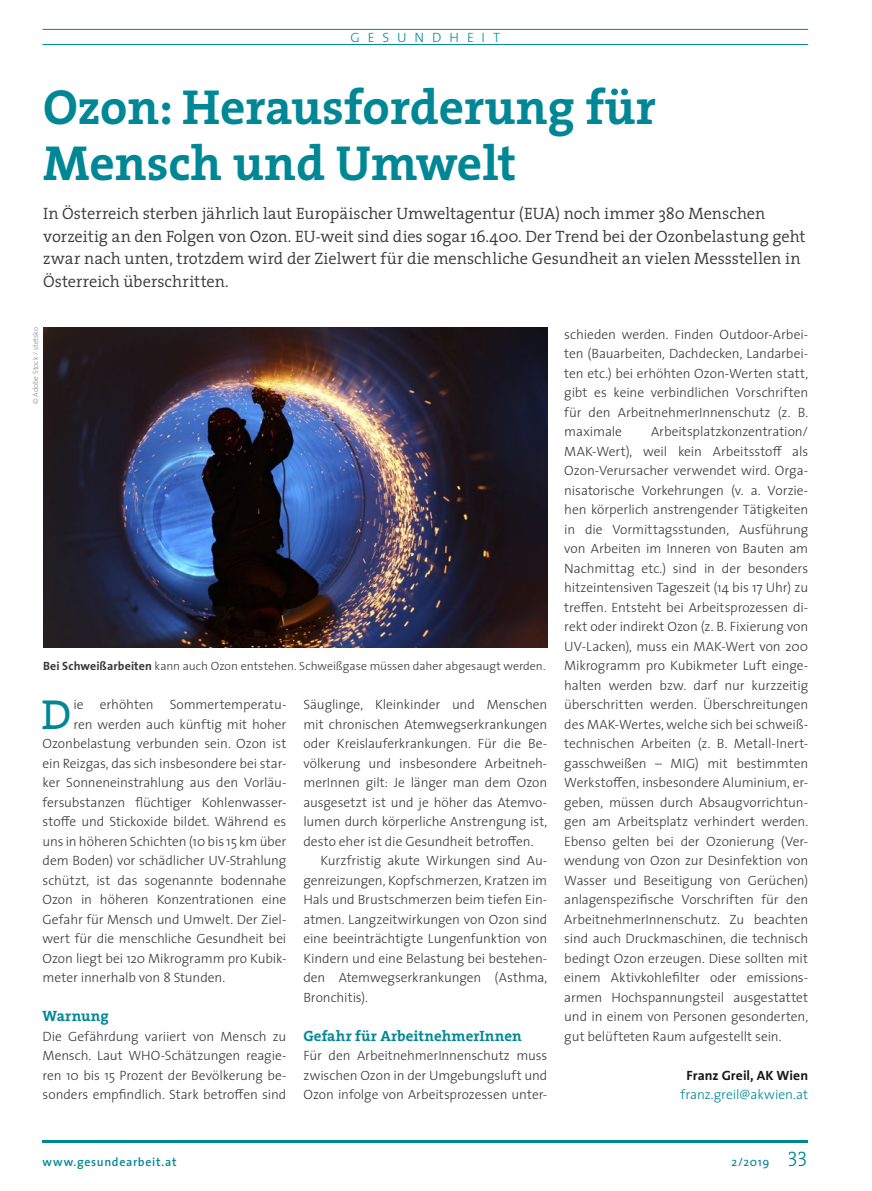
<style>
.page{position:relative;width:872px;height:1191px;background:#fff}
.page>*{position:absolute;margin:0;border:0;box-sizing:border-box;transform-origin:0 0}
.t1{font:700 49.5px/55.5px "The Serif";color:#008795}
.t2{font:42.45px "The Serif";color:#008795}
.t3{font:300 16.5px/22.5px "The Serif";color:#38373a}
.t4{font:700 15px "The Serif";letter-spacing:.005em;color:#008795}
.t5{font:300 13.5px/19.5px "The Sans";letter-spacing:-.005em;color:#38373a;text-align:justify}
.t6{font:300 13.5px "The Sans";letter-spacing:.005em;color:#008795}
.t7{font:700 13.5px "The Sans";letter-spacing:.005em;color:#1a171c}
.t8{font:300 13.5px "The Sans";letter-spacing:.59em;color:#008795}
.t9{font:300 12px "The Sans";letter-spacing:-.005em;color:#38373a}
.t10{font:600 12px "The Sans";letter-spacing:.06em;color:#008795}
.t11{font:12px "The Sans";color:#008795}
.t12{font:300 7.5px "The Sans";color:#888785}
.s1{font-weight:700}
.s2{font-family:"The Serif Light Caps";font-size:21px}
</style>
<div class="page">
<hr style="left:43px;top:1140px;width:765px;height:2px;background:#008795">
<hr style="left:43px;top:29px;width:765px;height:1px;background:#008795">
<hr style="left:43px;top:44px;width:765px;height:1px;background:#008795">
<img style="left:43px;top:327px;width:504px;height:320px">
<p class="t8" style="left:350px;top:26px;width:151px">GESUNDHEIT</p>
<h1 class="t1" style="left:43px;top:78px;width:614px">Ozon: Herausforderung für<br>Mensch und Umwelt</h1>
<p class="t3" style="left:43px;top:202px;width:764px">In Österreich sterben jährlich laut Europäischer Umweltagentur (EUA) noch immer 380 Menschen vorzeitig an den Folgen von Ozon. EU-weit sind dies sogar 16.400. Der Trend bei der Ozonbelastung geht zwar nach unten, trotzdem wird der Zielwert für die menschliche Gesundheit an vielen Messstellen in Österreich überschritten.</p>
<p class="t12" style="left:30px;top:404px;width:78px;rotate:-90deg">© Adobe Stock / stetsko</p>
<p class="t9" style="left:43px;top:656px;width:504px"><span class="s1">Bei Schweißarbeiten</span> kann auch Ozon entstehen. Schweißgase müssen daher abgesaugt werden.</p>
<h2 class="t2" style="left:41px;top:679px;width:32px">D</h2>
<p class="t5" style="left:73px;top:694px;width:214px">ie erhöhten Sommertemperatu-</p>
<p class="t5" style="left:73px;top:714px;width:214px">ren werden auch künftig mit hoher</p>
<p class="t5" style="left:43px;top:733px;width:245px">Ozonbelastung verbunden sein. Ozon ist</p>
<p class="t5" style="left:43px;top:753px;width:245px">ein Reizgas, das sich insbesondere bei star-</p>
<p class="t5" style="left:43px;top:772px;width:245px">ker Sonneneinstrahlung aus den Vorläu-</p>
<p class="t5" style="left:43px;top:792px;width:245px">fersubstanzen flüchtiger Kohlenwasser-</p>
<p class="t5" style="left:43px;top:811px;width:245px">stoffe und Stickoxide bildet. Während es</p>
<p class="t5" style="left:43px;top:831px;width:245px">uns in höheren Schichten (10 bis 15 km über</p>
<p class="t5" style="left:43px;top:850px;width:245px">dem Boden) vor schädlicher UV-Strahlung</p>
<p class="t5" style="left:43px;top:870px;width:245px">schützt, ist das sogenannte bodennahe</p>
<p class="t5" style="left:43px;top:889px;width:245px">Ozon in höheren Konzentrationen eine</p>
<p class="t5" style="left:43px;top:909px;width:245px">Gefahr für Mensch und Umwelt. Der Ziel-</p>
<p class="t5" style="left:43px;top:928px;width:245px">wert für die menschliche Gesundheit bei</p>
<p class="t5" style="left:43px;top:948px;width:245px">Ozon liegt bei 120 Mikrogramm pro Kubik-</p>
<p class="t5" style="left:43px;top:967px;width:184px">meter innerhalb von 8 Stunden.</p>
<p class="t4" style="left:43px;top:1003px;width:68px">Warnung</p>
<p class="t5" style="left:43px;top:1026px;width:245px">Die Gefährdung variiert von Mensch zu Mensch. Laut WHO-Schätzungen reagie&shy;ren 10 bis 15 Prozent der Bevölkerung be&shy;sonders empfindlich. Stark betroffen sind</p>
<p class="t5" style="left:303px;top:694px;width:245px">Säuglinge, Kleinkinder und Menschen mit chronischen Atemwegserkrankungen oder Kreislauferkrankungen. Für die Be&shy;völkerung und insbesondere Arbeitneh&shy;merInnen gilt: Je länger man dem Ozon ausgesetzt ist und je höher das Atemvo&shy;lumen durch körperliche Anstrengung ist, desto eher ist die Gesundheit betroffen.</p>
<p class="t5" style="left:303px;top:850px;width:245px;text-indent:17px">Kurzfristig akute Wirkungen sind Au&shy;genreizungen, Kopfschmerzen, Kratzen im Hals und Brustschmerzen beim tiefen Ein&shy;atmen. Langzeitwirkungen von Ozon sind eine beeinträchtigte Lungenfunktion von Kindern und eine Belastung bei bestehen&shy;den Atemwegserkrankungen (Asthma, Bronchitis).</p>
<p class="t4" style="left:303px;top:1023px;width:220px">Gefahr für ArbeitnehmerInnen</p>
<p class="t5" style="left:303px;top:1045px;width:245px">Für den ArbeitnehmerInnenschutz muss zwischen Ozon in der Umgebungsluft und Ozon infolge von Arbeitsprozessen unter-</p>
<p class="t5" style="left:564px;top:324px;width:245px">schieden werden. Finden Outdoor-Arbei&shy;ten (Bauarbeiten, Dachdecken, Landarbei&shy;ten etc.) bei erhöhten Ozon-Werten statt, gibt es keine verbindlichen Vorschriften für den ArbeitnehmerInnenschutz (z. B. maximale</p>
<p class="t5" style="left:564px;top:421px;width:245px;text-indent:87px">Arbeitsplatzkonzentration/ MAK-Wert), weil kein Arbeitsstoff als Ozon-Verursacher verwendet wird. Orga&shy;nisatorische Vorkehrungen (v. a. Vorzie&shy;hen körperlich anstrengender Tätigkeiten in die Vormittagsstunden, Ausführung von Arbeiten im Inneren von Bauten am Nachmittag etc.) sind in der besonders hitzeintensiven Tageszeit (14 bis 17 Uhr) zu treffen. Entsteht bei Arbeitsprozessen di&shy;rekt oder indirekt Ozon (z. B. Fixierung von UV-Lacken), muss ein MAK-Wert von 200<br>Mikrogramm pro Kubikmeter Luft einge&shy;halten werden bzw. darf nur kurzzeitig überschritten werden. Überschreitungen des MAK-Wertes, welche sich bei schweiß&shy;technischen Arbeiten (z. B. Metall-Inert&shy;gasschweißen – MIG) mit bestimmten Werkstoffen, insbesondere Aluminium, er&shy;geben, müssen durch Absaugvorrichtun&shy;gen am Arbeitsplatz verhindert werden.<br>Ebenso gelten bei der Ozonierung (Ver&shy;wendung von Ozon zur Desinfektion von Wasser und Beseitigung von Gerüchen) anlagenspezifische Vorschriften für den ArbeitnehmerInnenschutz. Zu beachten sind auch Druckmaschinen, die technisch bedingt Ozon erzeugen. Diese sollten mit einem Aktivkohlefilter oder emissions&shy;armen Hochspannungsteil ausgestattet und in einem von Personen gesonderten, gut belüfteten Raum aufgestellt sein.</p>
<p class="t7" style="left:686px;top:1064px;width:123px">Franz Greil, AK Wien</p>
<p class="t6" style="left:680px;top:1083px;width:129px">franz.greil@akwien.at</p>
<p class="t10" style="left:43px;top:1151px;width:136px">www.gesundearbeit.at</p>
<p class="t11" style="left:731px;top:1151px;width:78px">2/2019 <span class="s2">33</span></p>
</div>
